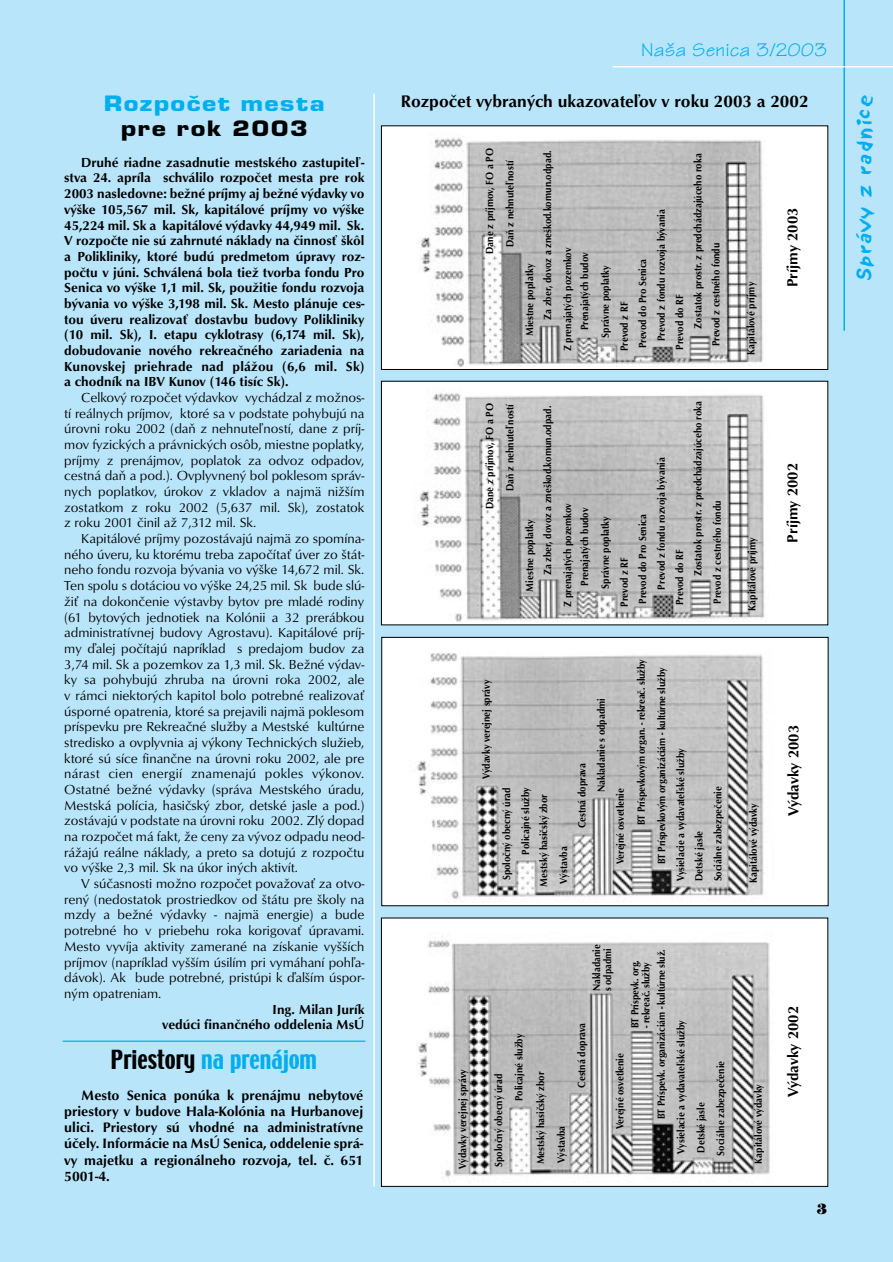
<style>
.page{position:relative;width:893px;height:1262px;background:#fff}
.page>*{position:absolute;margin:0;border:0;box-sizing:border-box;transform-origin:0 0}
.t1{font:23.25px "Techno CE Regular";color:#00aeef}
.t2{font:900 23.25px "Eurostile TCE";letter-spacing:.05em;color:#00aeef;scale:1.2 1}
.t3{font:900 23.25px "Eurostile TCE";letter-spacing:.05em;color:#000;scale:1.2 1}
.t4{font:19.5px "Tekton CE";color:#00aeef;scale:1.1 1}
.t5{font:18px "Sand CE Regular";color:#00aeef;scale:1.1 1}
.t6{font:500 17.25px "Optus TCE";color:#000}
.t7{font:500 15px "Optus TCE";color:#000}
.t8{font:800 14.25px "Tiffany IT Cby BT";color:#000}
.t9{font:500 14.1px/16px "Optus TCE";color:#000;text-align:justify}
.t10{font:13.5px/15.6px "Optus TCE";color:#000;text-align:justify}
.t11{font:500 13.5px/15.6px "Optus TCE";color:#000;text-align:justify}
.t12{font:500 10.65px/20.2px "Optus TCE";color:#000;scale:.9 1}
.t13{font:500 10.65px/11.2px "Optus TCE";color:#000;scale:.88 1}
.s1{color:#000}
</style>
<div class="page">
<div style="left:0;top:0;width:892px;height:1262px;background:#b9e5fa"></div>
<hr style="left:843px;top:0;width:1px;height:331px;background:#00aeef">
<hr style="left:612px;top:66px;width:280px;height:2px;background:#fff">
<div style="left:382px;top:637px;width:445px;height:268px;background:#fff"></div>
<div style="left:381px;top:637px;width:447px;height:269px;border:1px solid #000"></div>
<hr style="left:373px;top:94px;width:2px;height:1092px;background:#fff">
<div style="left:382px;top:126px;width:445px;height:243px;background:#fff"></div>
<div style="left:381px;top:125px;width:447px;height:245px;border:1px solid #000"></div>
<hr style="left:63px;top:1040px;width:302px;height:1px;background:#00aeef">
<img style="left:417px;top:137px;width:346px;height:229px">
<div style="left:382px;top:381px;width:445px;height:243px;background:#fff"></div>
<img style="left:418px;top:393px;width:347px;height:228px">
<img style="left:417px;top:653px;width:347px;height:247px">
<div style="left:382px;top:918px;width:445px;height:268px;background:#fff"></div>
<img style="left:418px;top:936px;width:352px;height:242px">
<h1 class="t2" style="left:104px;top:95px;width:185px">Rozpočet mesta</h1>
<h1 class="t3" style="left:121px;top:120px;width:157px">pre rok 2003</h1>
<p class="t11" style="left:64px;top:155px;width:302px;text-indent:17px">Druhé riadne zasadnutie mestského zastupiteľ&shy;stva 24. apríla schválilo rozpočet mesta pre rok 2003 nasledovne: bežné príjmy aj bežné výdavky vo výške 105,567 mil. Sk, kapitálové príjmy vo výške 45,224 mil. Sk a kapitálové výdavky 44,949 mil. Sk.<br>V rozpočte nie sú zahrnuté náklady na činnosť škôl a Polikliniky, ktoré budú predmetom úpravy roz&shy;počtu v júni. Schválená bola tiež tvorba fondu Pro Senica vo výške 1,1 mil. Sk, použitie fondu rozvoja bývania vo výške 3,198 mil. Sk. Mesto plánuje ces&shy;tou úveru realizovať dostavbu budovy Polikliniky (10 mil. Sk), I. etapu cyklotrasy (6,174 mil. Sk), dobudovanie nového rekreačného zariadenia na Kunovskej priehrade nad plážou (6,6 mil. Sk) a chodník na IBV Kunov (146 tisíc Sk).</p>
<p class="t10" style="left:64px;top:390px;width:302px;text-indent:17px">Celkový rozpočet výdavkov vychádzal z možnos&shy;tí reálnych príjmov, ktoré sa v podstate pohybujú na úrovni roku 2002 (daň z nehnuteľností, dane z príj&shy;mov fyzických a právnických osôb, miestne poplatky, príjmy z prenájmov, poplatok za odvoz odpadov, cestná daň a pod.). Ovplyvnený bol poklesom správ&shy;nych poplatkov, úrokov z vkladov a najmä nižším zostatkom z roku 2002 (5,637 mil. Sk), zostatok z roku 2001 činil až 7,312 mil. Sk.</p>
<p class="t10" style="left:64px;top:532px;width:302px;text-indent:17px">Kapitálové príjmy pozostávajú najmä zo spomína&shy;ného úveru, ku ktorému treba započítať úver zo štát&shy;neho fondu rozvoja bývania vo výške 14,672 mil. Sk.<br>Ten spolu s dotáciou vo výške 24,25 mil. Sk bude slú&shy;žiť na dokončenie výstavby bytov pre mladé rodiny (61 bytových jednotiek na Kolónii a 32 prerábkou administratívnej budovy Agrostavu). Kapitálové príj&shy;my ďalej počítajú napríklad s predajom budov za 3,74 mil. Sk a pozemkov za 1,3 mil. Sk. Bežné výdav&shy;ky sa pohybujú zhruba na úrovni roka 2002, ale v rámci niektorých kapitol bolo potrebné realizovať úsporné opatrenia, ktoré sa prejavili najmä poklesom príspevku pre Rekreačné služby a Mestské kultúrne stredisko a ovplyvnia aj výkony Technických služieb, ktoré sú síce finančne na úrovni roku 2002, ale pre nárast cien energií znamenajú pokles výkonov.<br>Ostatné bežné výdavky (správa Mestského úradu, Mestská polícia, hasičský zbor, detské jasle a pod.) zostávajú v podstate na úrovni roku 2002. Zlý dopad na rozpočet má fakt, že ceny za vývoz odpadu neod&shy;rážajú reálne náklady, a preto sa dotujú z rozpočtu vo výške 2,3 mil. Sk na úkor iných aktivít.</p>
<p class="t10" style="left:64px;top:876px;width:302px;text-indent:17px">V súčasnosti možno rozpočet považovať za otvo&shy;rený (nedostatok prostriedkov od štátu pre školy na mzdy a bežné výdavky - najmä energie) a bude potrebné ho v priebehu roka korigovať úpravami.<br>Mesto vyvíja aktivity zamerané na získanie vyšších príjmov (napríklad vyšším úsilím pri vymáhaní pohľa&shy;dávok). Ak bude potrebné, pristúpi k ďalším úspor&shy;ným opatreniam.</p>
<p class="t11" style="left:162px;top:1002px;width:204px;text-align:right">Ing. Milan Jurík<br>vedúci finančného oddelenia MsÚ</p>
<h1 class="t1" style="left:111px;top:1046px;width:208px"><span class="s1">Priestory</span> na pren·jom</h1>
<p class="t9" style="left:64px;top:1088px;width:300px;text-indent:17px">Mesto Senica ponúka k prenájmu nebytové priestory v budove Hala-Kolónia na Hurbanovej ulici. Priestory sú vhodné na administratívne účely. Informácie na MsÚ Senica, oddelenie sprá&shy;vy majetku a regionálneho rozvoja, tel. č. 651<br>5001-4.</p>
<h2 class="t4" style="left:640px;top:43px;width:171px">Naša Senica 3/2003</h2>
<p class="t6" style="left:401px;top:94px;width:409px">Rozpočet vybraných ukazovateľov v roku 2003 a 2002</p>
<p class="t12" style="left:480px;top:254px;width:119px;text-align:center;rotate:-90deg">Dane z príjmov, FO a PO<br>Daň z nehnuteľností</p>
<p class="t12" style="left:521px;top:320px;width:189px;line-height:18px;text-indent:-16px;rotate:-90deg">Miestne poplatky<br>Za zber, dovoz a zneškod.komun.odpad.</p>
<p class="t12" style="left:560px;top:330px;width:93px;line-height:17px;text-indent:-21px;rotate:-90deg">Z prenajatých pozemkov<br>Prenajatých budov</p>
<p class="t12" style="left:595px;top:338px;width:82px;rotate:-90deg">Správne poplatky</p>
<p class="t12" style="left:615px;top:351px;width:57px;rotate:-90deg">Prevod z RF</p>
<p class="t12" style="left:633px;top:348px;width:101px;rotate:-90deg">Prevod do Pro Senica</p>
<p class="t12" style="left:651px;top:341px;width:148px;rotate:-90deg">Prevod z fondu rozvoja bývania</p>
<p class="t12" style="left:670px;top:350px;width:63px;rotate:-90deg">Prevod do RF</p>
<p class="t12" style="left:688px;top:328px;width:196px;rotate:-90deg">Zostatok prostr. z predchádzajúceho roka</p>
<p class="t12" style="left:706px;top:346px;width:117px;rotate:-90deg">Prevod z cestného fondu</p>
<p class="t12" style="left:480px;top:509px;width:119px;text-align:right;rotate:-90deg">Dane z príjmov, FO a PO<br>Daň z nehnuteľností</p>
<p class="t12" style="left:521px;top:575px;width:189px;line-height:18px;text-indent:-16px;rotate:-90deg">Miestne poplatky<br>Za zber, dovoz a zneškod.komun.odpad.</p>
<p class="t12" style="left:560px;top:586px;width:93px;line-height:17px;text-indent:-21px;rotate:-90deg">Z prenajatých pozemkov<br>Prenajatých budov</p>
<p class="t12" style="left:595px;top:589px;width:82px;rotate:-90deg">Správne poplatky</p>
<p class="t12" style="left:615px;top:606px;width:57px;rotate:-90deg">Prevod z RF</p>
<p class="t12" style="left:633px;top:603px;width:101px;rotate:-90deg">Prevod do Pro Senica</p>
<p class="t12" style="left:651px;top:589px;width:148px;rotate:-90deg">Prevod z fondu rozvoja bývania</p>
<p class="t12" style="left:670px;top:605px;width:63px;rotate:-90deg">Prevod do RF</p>
<p class="t12" style="left:688px;top:576px;width:196px;rotate:-90deg">Zostatok prostr. z predchádzajúceho roka</p>
<p class="t12" style="left:707px;top:604px;width:117px;rotate:-90deg">Prevod z cestného fondu</p>
<p class="t12" style="left:477px;top:779px;width:112px;rotate:-90deg">Výdavky verejnej správy</p>
<p class="t12" style="left:497px;top:880px;width:105px;line-height:19.2px;text-align:right;rotate:-90deg">Spoločný obecný úrad<br>Policajné služby</p>
<p class="t12" style="left:534px;top:886px;width:104px;line-height:19.8px;rotate:-90deg">Mestský hasičský zbor<br>Výstavba</p>
<p class="t12" style="left:572px;top:828px;width:74px;rotate:-90deg">Cestná doprava</p>
<p class="t12" style="left:591px;top:792px;width:106px;rotate:-90deg">Nakladanie s odpadmi</p>
<p class="t12" style="left:611px;top:864px;width:86px;rotate:-90deg">Verejné osvetlenie</p>
<p class="t12" style="left:632px;top:825px;width:186px;rotate:-90deg">BT Príspevkovým organ. - rekreač. služby</p>
<p class="t12" style="left:652px;top:864px;width:220px;rotate:-90deg">BT Príspevkovým organizáciám - kultúrne služby</p>
<p class="t12" style="left:671px;top:881px;width:149px;rotate:-90deg">Vysielacie a vydavateľské služby</p>
<p class="t12" style="left:690px;top:881px;width:107px;line-height:19.2px;rotate:-90deg">Detské jasle<br>Sociálne zabezpečenie</p>
<p class="t12" style="left:741px;top:355px;width:83px;rotate:-90deg">Kapitálové príjmy</p>
<p class="t12" style="left:742px;top:610px;width:83px;rotate:-90deg">Kapitálové príjmy</p>
<p class="t12" style="left:744px;top:883px;width:90px;rotate:-90deg">Kapitálové výdavky</p>
<p class="t7" style="left:786px;top:287px;width:81px;rotate:-90deg">Príjmy 2003</p>
<p class="t7" style="left:786px;top:542px;width:81px;rotate:-90deg">Príjmy 2002</p>
<p class="t7" style="left:787px;top:816px;width:93px;rotate:-90deg">Výdavky 2003</p>
<p class="t12" style="left:453px;top:1168px;width:112px;rotate:-90deg">Výdavky verejnej správy</p>
<p class="t12" style="left:489px;top:1101px;width:76px;text-indent:-66px;rotate:-90deg">Spoločný obecný úrad<br>Policajné služby</p>
<p class="t12" style="left:531px;top:1164px;width:104px;rotate:-90deg">Mestský hasičský zbor</p>
<p class="t12" style="left:551px;top:1162px;width:43px;rotate:-90deg">Výstavba</p>
<p class="t13" style="left:591px;top:991px;width:54px;rotate:-90deg">Nakladanie s odpadmi</p>
<p class="t12" style="left:625px;top:1028px;width:77px;rotate:-90deg">BT Príspevk. org.</p>
<p class="t12" style="left:639px;top:1119px;width:190px;line-height:15px;text-indent:91px;rotate:-90deg">- rekreač. služby<br>BT Príspevk. organizáciám - kultúrne služ.</p>
<p class="t12" style="left:572px;top:1087px;width:74px;rotate:-90deg">Cestná doprava</p>
<p class="t12" style="left:610px;top:1129px;width:86px;rotate:-90deg">Verejné osvetlenie</p>
<p class="t12" style="left:671px;top:1153px;width:149px;rotate:-90deg">Vysielacie a vydavateľské služby</p>
<p class="t12" style="left:691px;top:1152px;width:57px;rotate:-90deg">Detské jasle</p>
<p class="t12" style="left:711px;top:1155px;width:107px;rotate:-90deg">Sociálne zabezpečenie</p>
<p class="t12" style="left:749px;top:1163px;width:90px;rotate:-90deg">Kapitálové výdavky</p>
<p class="t7" style="left:787px;top:1097px;width:93px;rotate:-90deg">Výdavky 2002</p>
<p class="t8" style="left:816px;top:1203px;width:12px">3</p>
<h3 class="t5" style="left:853px;top:280px;width:170px;rotate:-90deg">Spr·vy z radnice</h3>
</div>
